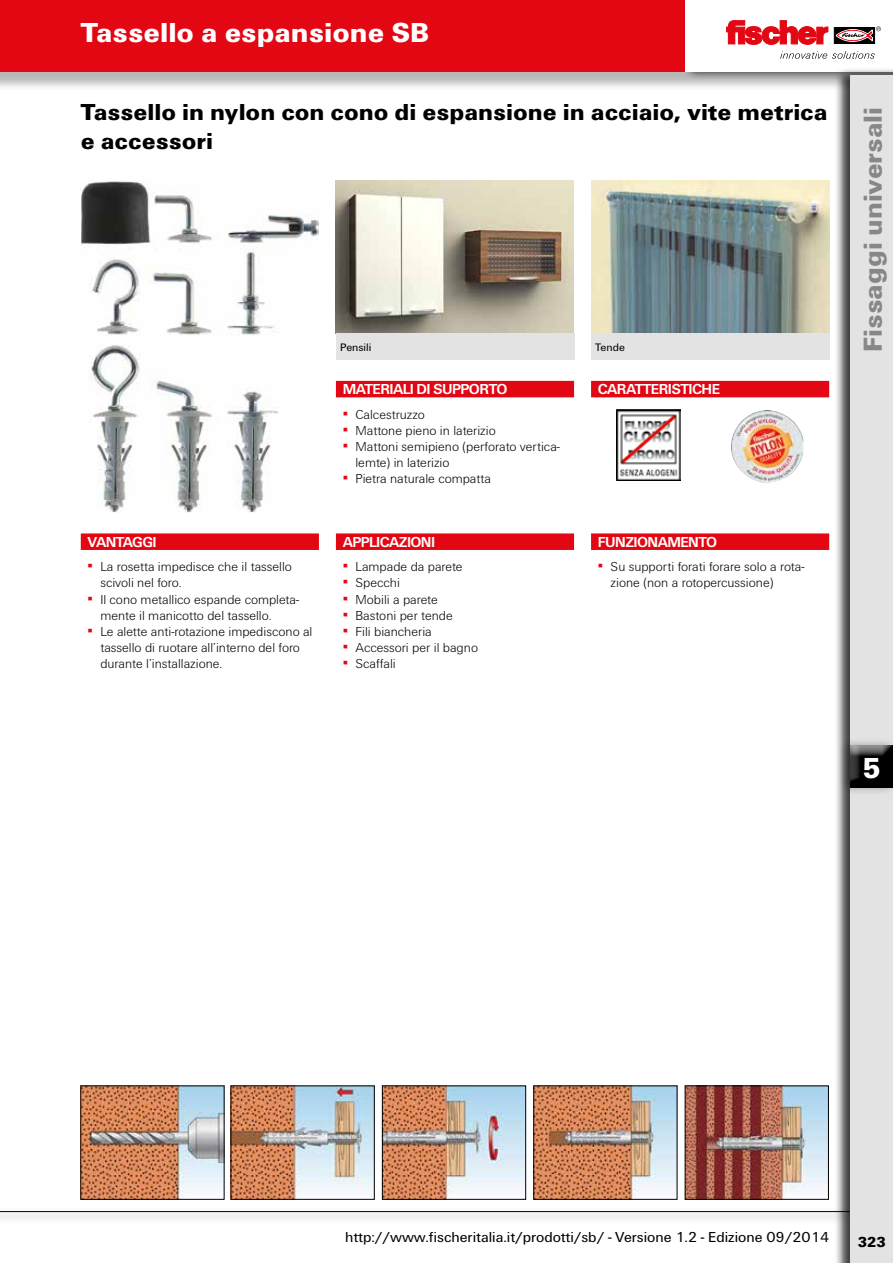
<style>
.page{position:relative;width:893px;height:1263px;background:#fff}
.page>*{position:absolute;margin:0;border:0;box-sizing:border-box;transform-origin:0 0}
.t1{font:900 30px "Fi We";color:#fff}
.t2{font:900 28.5px "Fi We";color:#fff}
.t3{font:900 27px "Fi We";color:#878787}
.t4{font:900 24px/28.8px "Fi We";color:#000}
.t5{font:15px "Fi We";color:#000}
.t6{font:700 15px "Fi We";letter-spacing:-.04em;color:#fff}
.t7{font:900 15px "Fi We";color:#000}
.t8{font:300 13.5px/16.2px "Fi We";color:#000}
.t9{font:11.25px "Fi We";color:#000}
.s1{font-weight:400;color:#e30613}
</style>
<div class="page">
<div style="left:0;top:1207px;width:893px;height:17px;background:#000;opacity:.75"></div>
<hr style="left:0;top:1211px;width:893px;height:1px;background:#000">
<div style="left:0;top:0;width:893px;height:91px;background:#000;opacity:.29"></div>
<div style="left:0;top:0;width:893px;height:72px;background:#e30613"></div>
<div style="left:683px;top:0;width:210px;height:80px;background:#000;opacity:.75"></div>
<div style="left:685px;top:0;width:208px;height:72px;background:#fff"></div>
<svg style="left:834px;top:27px;width:41px;height:17px"></svg>
<svg style="left:726px;top:21px;width:102px;height:24px"></svg>
<svg style="left:836px;top:26px;width:45px;height:15px"></svg>
<svg style="left:780px;top:51px;width:95px;height:8px"></svg>
<div style="left:834px;top:67px;width:59px;height:1196px;background:#000;opacity:.75"></div>
<div style="left:850px;top:75px;width:43px;height:1188px;background:#e3e3e3"></div>
<div style="left:838px;top:737px;width:55px;height:59px;background:#000;opacity:.3"></div>
<div style="left:849px;top:745px;width:44px;height:45px;background:#000;opacity:.75"></div>
<hr style="left:892px;top:745px;width:1px;height:43px;background:#000">
<img style="left:616px;top:410px;width:64px;height:71px">
<img style="left:731px;top:410px;width:73px;height:72px">
<img style="left:336px;top:180px;width:238px;height:153px">
<div style="left:336px;top:333px;width:238px;height:27px;background:#e3e3e3"></div>
<img style="left:591px;top:180px;width:238px;height:153px">
<div style="left:591px;top:333px;width:238px;height:27px;background:#e3e3e3"></div>
<img style="left:81px;top:181px;width:238px;height:331px">
<div style="left:81px;top:533px;width:238px;height:17px;background:#e30613"></div>
<div style="left:336px;top:533px;width:238px;height:17px;background:#e30613"></div>
<div style="left:591px;top:533px;width:238px;height:17px;background:#e30613"></div>
<div style="left:336px;top:381px;width:238px;height:16px;background:#e30613"></div>
<div style="left:591px;top:381px;width:238px;height:16px;background:#e30613"></div>
<img style="left:233px;top:1087px;width:140px;height:111px">
<div style="left:231px;top:1085px;width:144px;height:115px;border:1px solid #000"></div>
<img style="left:384px;top:1087px;width:140px;height:111px">
<div style="left:382px;top:1085px;width:144px;height:115px;border:1px solid #000"></div>
<img style="left:535px;top:1087px;width:140px;height:111px">
<div style="left:533px;top:1085px;width:144px;height:115px;border:1px solid #000"></div>
<img style="left:687px;top:1087px;width:140px;height:111px">
<div style="left:685px;top:1085px;width:144px;height:115px;border:1px solid #000"></div>
<img style="left:82px;top:1087px;width:140px;height:111px">
<h2 class="t2" style="left:81px;top:16px;width:350px">Tassello a espansione SB</h2>
<h3 class="t4" style="left:81px;top:98px;width:748px">Tassello in nylon con cono di espansione in acciaio, vite metrica e accessori</h3>
<p class="t9" style="left:340px;top:341px;width:33px">Pensili</p>
<p class="t9" style="left:595px;top:341px;width:31px">Tende</p>
<p class="t6" style="left:88px;top:533px;width:71px">VANTAGGI</p>
<p class="t8" style="left:100px;top:559px;width:193px;text-indent:-13px"><span class="s1">▪</span> La rosetta impedisce che il tassello scivoli nel foro.</p>
<p class="t8" style="left:100px;top:591px;width:200px;text-indent:-13px"><span class="s1">▪</span> Il cono metallico espande completa&shy;mente il manicotto del tassello.</p>
<p class="t8" style="left:100px;top:624px;width:214px;text-indent:-13px"><span class="s1">▪</span> Le alette anti-rotazione impediscono al tassello di ruotare all’interno del foro durante l’installazione.</p>
<p class="t6" style="left:343px;top:381px;width:166px">MATERIALI DI SUPPORTO</p>
<p class="t8" style="left:343px;top:406px;width:84px"><span class="s1">▪</span> Calcestruzzo</p>
<p class="t8" style="left:343px;top:422px;width:155px"><span class="s1">▪</span> Mattone pieno in laterizio</p>
<p class="t8" style="left:355px;top:439px;width:206px;text-indent:-13px"><span class="s1">▪</span> Mattoni semipieno (perforato vertica&shy;lemte) in laterizio</p>
<p class="t8" style="left:343px;top:471px;width:150px"><span class="s1">▪</span> Pietra naturale compatta</p>
<p class="t6" style="left:343px;top:533px;width:94px">APPLICAZIONI</p>
<p class="t8" style="left:343px;top:559px;width:121px"><span class="s1">▪</span> Lampade da parete</p>
<p class="t8" style="left:343px;top:575px;width:59px"><span class="s1">▪</span> Specchi</p>
<p class="t8" style="left:343px;top:591px;width:97px"><span class="s1">▪</span> Mobili a parete</p>
<p class="t8" style="left:343px;top:607px;width:112px"><span class="s1">▪</span> Bastoni per tende</p>
<p class="t8" style="left:343px;top:624px;width:91px"><span class="s1">▪</span> Fili biancheria</p>
<p class="t8" style="left:343px;top:640px;width:137px"><span class="s1">▪</span> Accessori per il bagno</p>
<p class="t8" style="left:343px;top:656px;width:55px"><span class="s1">▪</span> Scaffali</p>
<p class="t6" style="left:598px;top:381px;width:124px">CARATTERISTICHE</p>
<p class="t6" style="left:598px;top:533px;width:121px">FUNZIONAMENTO</p>
<p class="t8" style="left:611px;top:559px;width:195px;text-indent:-13px"><span class="s1">▪</span> Su supporti forati forare solo a rota&shy;zione (non a rotopercussione)</p>
<h3 class="t3" style="left:857px;top:351px;width:246px;rotate:-90deg">Fissaggi universali</h3>
<h1 class="t1" style="left:862px;top:751px;width:20px">5</h1>
<p class="t5" style="left:345px;top:1228px;width:486px">http://www.fischeritalia.it/prodotti/sb/ - Versione 1.2 - Edizione 09/2014</p>
<p class="t7" style="left:858px;top:1234px;width:29px">323</p>
</div>
